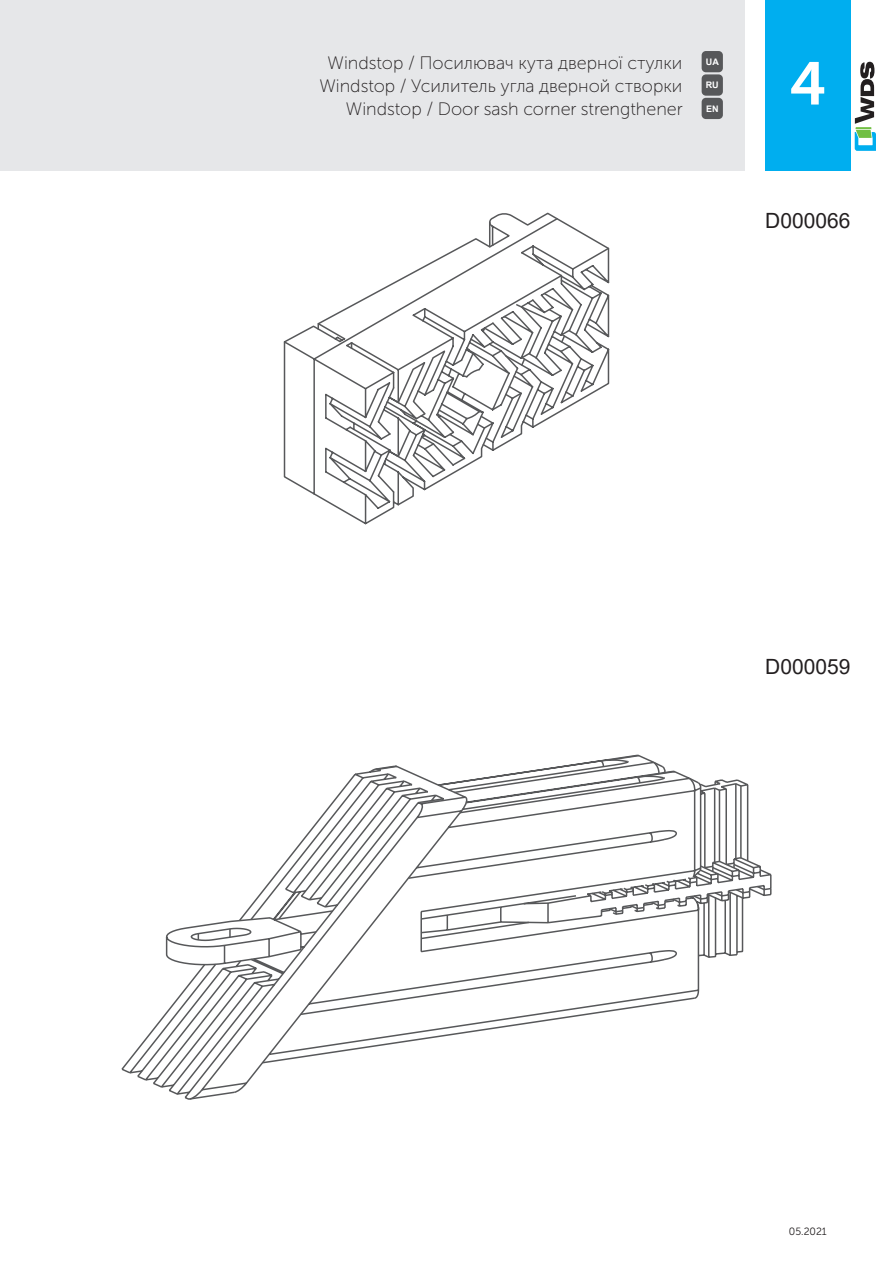
<style>
.page{position:relative;width:893px;height:1263px;background:#fff}
.page>*{position:absolute;margin:0;border:0;box-sizing:border-box;transform-origin:0 0}
.t1{font:60px "Museo Sans Cyrl 700";color:#fff}
.t2{font:21px "Arial";color:#231f20}
.t3{font:18px "Museo Sans Cyrl 100";color:#231f20}
.t4{font:10.5px "Museo Sans Cyrl 300";color:#231f20}
.t5{font:700 9px "Arial";color:#fff}
</style>
<div class="page">
<div style="left:0;top:0;width:744px;height:170px;background:#e6e7e9"></div>
<div style="left:765px;top:0;width:85px;height:170px;background:#00aeef"></div>
<div style="left:702px;top:51px;width:21px;height:21px;background:#57585a;border-radius:4px"></div>
<div style="left:702px;top:98px;width:21px;height:21px;background:#57585a;border-radius:4px"></div>
<div style="left:702px;top:74px;width:21px;height:22px;background:#57585a;border-radius:4px"></div>
<svg style="left:283px;top:325px;width:200px;height:200px"></svg>
<svg style="left:317px;top:212px;width:293px;height:240px"></svg>
<svg style="left:121px;top:765px;width:651px;height:335px"></svg>
<svg style="left:452px;top:754px;width:215px;height:40px"></svg>
<svg style="left:855px;top:62px;width:21px;height:89px"></svg>
<p class="t3" style="left:328px;top:53px;width:356px">Windstop / Посилювач кута дверної стулки</p>
<p class="t3" style="left:319px;top:76px;width:365px">Windstop / Усилитель угла дверной створки</p>
<p class="t3" style="left:346px;top:100px;width:338px">Windstop / Door sash corner strengthener</p>
<p class="t5" style="left:706px;top:55px;width:14px">UA</p>
<p class="t5" style="left:706px;top:79px;width:14px">RU</p>
<p class="t5" style="left:706px;top:102px;width:14px">EN</p>
<h1 class="t1" style="left:789px;top:50px;width:39px">4</h1>
<p class="t2" style="left:765px;top:206px;width:87px">D000066</p>
<p class="t2" style="left:765px;top:653px;width:87px">D000059</p>
<p class="t4" style="left:789px;top:1226px;width:39px">05.2021</p>
</div>
